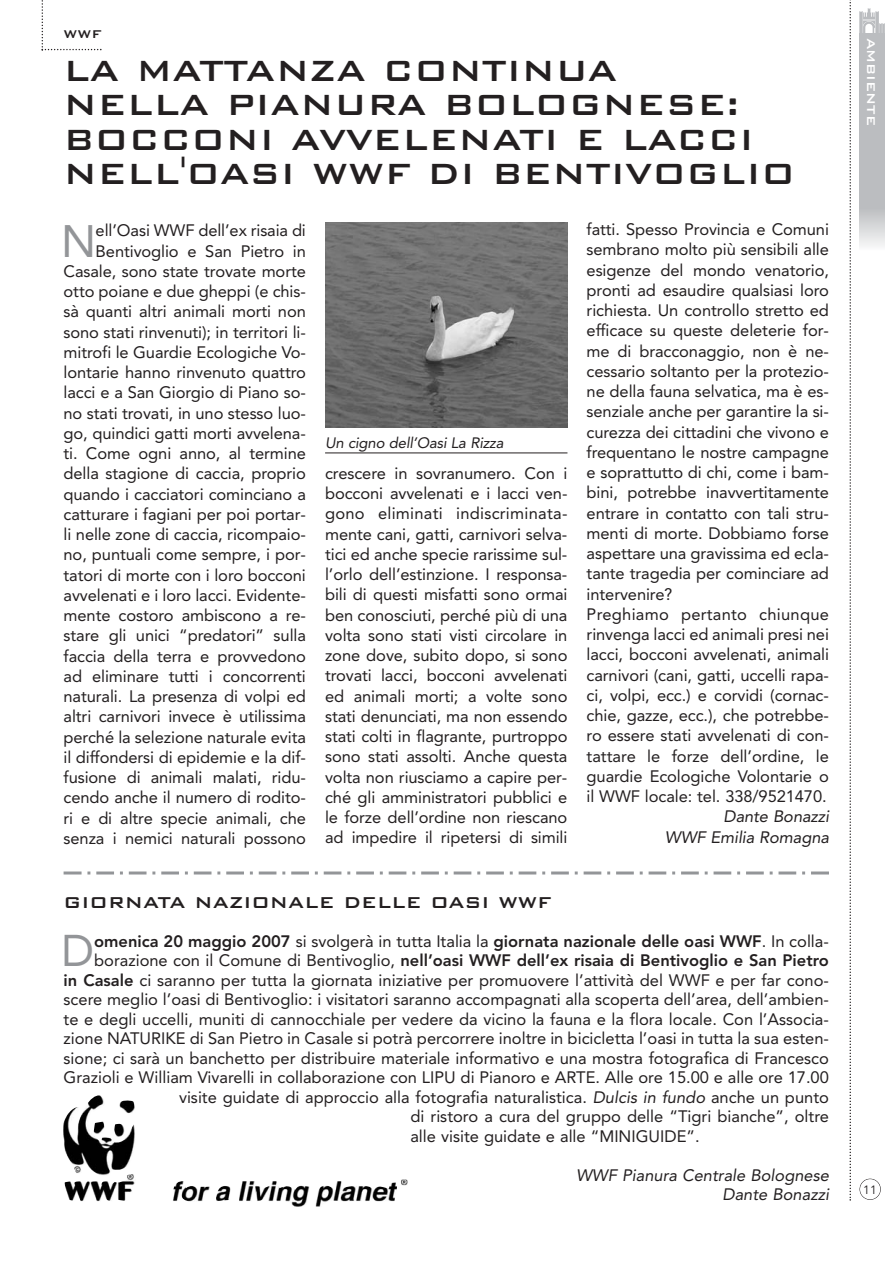
<style>
.page{position:relative;width:893px;height:1263px;background:#fff}
.page>*{position:absolute;margin:0;border:0;box-sizing:border-box;transform-origin:0 0}
.t1{font:45px "Avenir";color:#939598}
.t2{font:43.95px "Avenir";color:#939598}
.t3{font:500 39px/34.5px "Bank Gothic BT";color:#231f20}
.t4{font:500 21px "Bank Gothic BT";color:#231f20}
.t5{font:16.5px/20.2px "Avenir";letter-spacing:-.005em;color:#231f20;text-align:right}
.t6{font:800 16.5px "Avenir";color:#231f20}
.t7{font:16.5px "Avenir";letter-spacing:.015em;color:#231f20}
.t8{font:15px "Avenir";color:#231f20}
.t9{font:500 15px "Bank Gothic BT";color:#fff}
.t10{font:500 15px "Bank Gothic BT";color:#231f20}
.t11{font:12px "Avenir";color:#231f20}
.s1{font-weight:400}
.s2{font-weight:800}
</style>
<div class="page">
<svg style="left:849px;top:2px;width:2px;height:1198px"></svg>
<div style="left:859px;top:1178px;width:22px;height:22px;border:1px solid #231f20;border-radius:50%"></div>
<div style="left:859px;top:33px;width:26px;height:175px;background:#bbbdc0"></div>
<div style="left:859px;top:208px;width:26px;height:42px;background:linear-gradient(to bottom,#bcbec0,#f8f8f9)"></div>
<svg style="left:859px;top:9px;width:26px;height:24px"></svg>
<svg style="left:42px;top:1px;width:60px;height:50px"></svg>
<hr style="left:325px;top:452px;width:242px;height:1px;background:#231f20">
<img style="left:325px;top:223px;width:242px;height:205px">
<img style="left:63px;top:1095px;width:345px;height:112px">
<svg style="left:87px;top:871px;width:719px;height:3px"></svg>
<hr style="left:64px;top:871px;width:18px;height:3px;background:#939598">
<hr style="left:811px;top:871px;width:18px;height:3px;background:#939598">
<p class="t10" style="left:64px;top:24px;width:39px">WWF</p>
<h3 class="t3" style="left:64px;top:50px;width:733px">LA MATTANZA CONTINUA<br>NELLA PIANURA BOLOGNESE:<br>BOCCONI AVVELENATI E LACCI<br>NELL'OASI WWF DI BENTIVOGLIO</h3>
<p class="t5" style="left:64px;top:222px;width:244px">ell’Oasi WWF dell’ex risaia di Bentivoglio e San Pietro in Casale, sono state trovate morte otto poiane e due gheppi (e chis&shy;sà quanti altri animali morti non sono stati rinvenuti); in territori li&shy;mitrofi le Guardie Ecologiche Vo&shy;lontarie hanno rinvenuto quattro lacci e a San Giorgio di Piano so&shy;no stati trovati, in uno stesso luo&shy;go, quindici gatti morti avvelena&shy;ti. Come ogni anno, al termine della stagione di caccia, proprio quando i cacciatori cominciano a catturare i fagiani per poi portar&shy;li nelle zone di caccia, ricompaio&shy;no, puntuali come sempre, i por&shy;tatori di morte con i loro bocconi avvelenati e i loro lacci. Evidente&shy;mente costoro ambiscono a re&shy;stare gli unici “predatori” sulla faccia della terra e provvedono ad eliminare tutti i concorrenti naturali. La presenza di volpi ed altri carnivori invece è utilissima perché la selezione naturale evita il diffondersi di epidemie e la dif&shy;fusione di animali malati, ridu&shy;cendo anche il numero di rodito&shy;ri e di altre specie animali, che senza i nemici naturali possono</p>
<h1 class="t1" style="left:61px;top:223px;width:37px">N</h1>
<p class="t8" style="left:325px;top:437px;width:182px">Un cigno dell’Oasi La Rizza</p>
<p class="t5" style="left:325px;top:464px;width:244px;text-align:justify">crescere in sovranumero. Con i bocconi avvelenati e i lacci ven&shy;gono eliminati indiscriminata&shy;mente cani, gatti, carnivori selva&shy;tici ed anche specie rarissime sul&shy;l’orlo dell’estinzione. I responsa&shy;bili di questi misfatti sono ormai ben conosciuti, perché più di una volta sono stati visti circolare in zone dove, subito dopo, si sono trovati lacci, bocconi avvelenati ed animali morti; a volte sono stati denunciati, ma non essendo stati colti in flagrante, purtroppo sono stati assolti. Anche questa volta non riusciamo a capire per&shy;ché gli amministratori pubblici e le forze dell’ordine non riescano ad impedire il ripetersi di simili</p>
<p class="t5" style="left:587px;top:221px;width:244px">fatti. Spesso Provincia e Comuni</p>
<p class="t5" style="left:587px;top:241px;width:244px">sembrano molto più sensibili alle</p>
<p class="t5" style="left:587px;top:261px;width:244px">esigenze del mondo venatorio,</p>
<p class="t5" style="left:587px;top:281px;width:244px">pronti ad esaudire qualsiasi loro</p>
<p class="t5" style="left:587px;top:302px;width:244px">richiesta. Un controllo stretto ed</p>
<p class="t5" style="left:587px;top:322px;width:244px">efficace su queste deleterie for-</p>
<p class="t5" style="left:587px;top:342px;width:244px">me di bracconaggio, non è ne-</p>
<p class="t5" style="left:587px;top:362px;width:244px">cessario soltanto per la protezio-</p>
<p class="t5" style="left:587px;top:383px;width:244px">ne della fauna selvatica, ma è es-</p>
<p class="t5" style="left:587px;top:403px;width:244px">senziale anche per garantire la si-</p>
<p class="t5" style="left:587px;top:423px;width:244px">curezza dei cittadini che vivono e</p>
<p class="t5" style="left:587px;top:443px;width:244px">frequentano le nostre campagne</p>
<p class="t5" style="left:587px;top:464px;width:244px">e soprattutto di chi, come i bam-</p>
<p class="t5" style="left:587px;top:484px;width:244px">bini, potrebbe inavvertitamente</p>
<p class="t5" style="left:587px;top:504px;width:244px">entrare in contatto con tali stru-</p>
<p class="t5" style="left:587px;top:524px;width:244px">menti di morte. Dobbiamo forse</p>
<p class="t5" style="left:587px;top:545px;width:244px">aspettare una gravissima ed ecla-</p>
<p class="t5" style="left:587px;top:565px;width:244px">tante tragedia per cominciare ad</p>
<p class="t5" style="left:587px;top:585px;width:87px">intervenire?</p>
<p class="t7" style="left:587px;top:607px;width:244px">Preghiamo pertanto chiunque</p>
<p class="t5" style="left:587px;top:626px;width:244px">rinvenga lacci ed animali presi nei</p>
<p class="t5" style="left:587px;top:646px;width:244px">lacci, bocconi avvelenati, animali</p>
<p class="t5" style="left:587px;top:666px;width:244px">carnivori (cani, gatti, uccelli rapa-</p>
<p class="t5" style="left:587px;top:686px;width:244px">ci, volpi, ecc.) e corvidi (cornac-</p>
<p class="t5" style="left:587px;top:707px;width:244px">chie, gazze, ecc.), che potrebbe-</p>
<p class="t5" style="left:587px;top:727px;width:244px">ro essere stati avvelenati di con-</p>
<p class="t5" style="left:587px;top:747px;width:244px">tattare le forze dell’ordine, le</p>
<p class="t5" style="left:587px;top:767px;width:244px">guardie Ecologiche Volontarie o</p>
<p class="t5" style="left:587px;top:788px;width:242px">il WWF locale: tel. 338/9521470.</p>
<p class="t5" style="left:724px;top:808px;width:109px">Dante Bonazzi</p>
<p class="t5" style="left:665px;top:828px;width:168px">WWF Emilia Romagna</p>
<p class="t4" style="left:64px;top:888px;width:489px">GIORNATA NAZIONALE DELLE OASI WWF</p>
<h2 class="t2" style="left:62px;top:933px;width:34px">D</h2>
<p class="t6" style="left:94px;top:934px;width:736px">omenica 20 maggio 2007 <span class="s1">si svolgerà in tutta Italia la</span> giornata nazionale delle oasi WWF<span class="s1">. In colla-</span></p>
<p class="t6" style="left:94px;top:954px;width:736px"><span class="s1">borazione con il Comune di Bentivoglio,</span> nell’oasi WWF dell’ex risaia di Bentivoglio e San Pietro</p>
<p class="t5" style="left:64px;top:971px;width:767px"><span class="s2">in Casale</span> ci saranno per tutta la giornata iniziative per promuovere l’attività del WWF e per far cono-</p>
<p class="t5" style="left:64px;top:991px;width:767px">scere meglio l’oasi di Bentivoglio: i visitatori saranno accompagnati alla scoperta dell’area, dell’ambien-</p>
<p class="t5" style="left:64px;top:1010px;width:767px">te e degli uccelli, muniti di cannocchiale per vedere da vicino la fauna e la flora locale. Con l’Associa-</p>
<p class="t5" style="left:64px;top:1030px;width:767px">zione NATURIKE di San Pietro in Casale si potrà percorrere inoltre in bicicletta l’oasi in tutta la sua esten-</p>
<p class="t5" style="left:64px;top:1049px;width:767px">sione; ci sarà un banchetto per distribuire materiale informativo e una mostra fotografica di Francesco</p>
<p class="t5" style="left:64px;top:1069px;width:767px">Grazioli e William Vivarelli in collaborazione con LIPU di Pianoro e ARTE. Alle ore 15.00 e alle ore 17.00</p>
<p class="t5" style="left:179px;top:1088px;width:651px">visite guidate di approccio alla fotografia naturalistica. Dulcis in fundo anche un punto</p>
<p class="t5" style="left:410px;top:1108px;width:420px">di ristoro a cura del gruppo delle “Tigri bianche”, oltre</p>
<p class="t5" style="left:410px;top:1127px;width:291px">alle visite guidate e alle “MINIGUIDE”.</p>
<p class="t5" style="left:576px;top:1166px;width:257px;line-height:19.5px">WWF Pianura Centrale Bolognese<br>Dante Bonazzi</p>
<p class="t9" style="left:881px;top:38px;width:90px;rotate:90deg">AMBIENTE</p>
<p class="t11" style="left:863px;top:1185px;width:15px">11</p>
</div>
